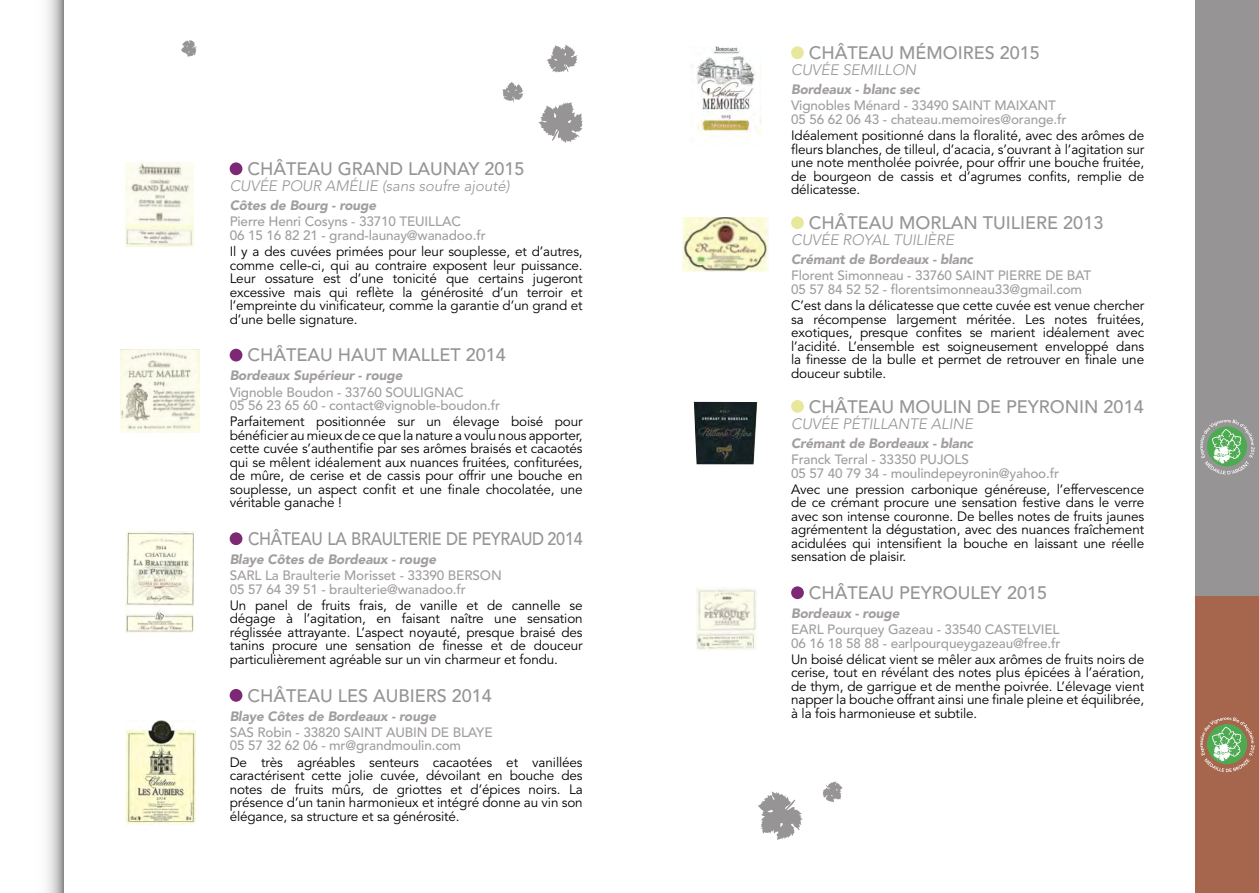
<style>
.page{position:relative;width:1259px;height:893px;background:#fff}
.page>*{position:absolute;margin:0;border:0;box-sizing:border-box;transform-origin:0 0}
.t1{font:500 18px "Avenir";color:#979496}
.t2{font:500 18px "Avenir";letter-spacing:-.02em;color:#979496;scale:.9 1}
.t3{font:italic 300 15px "Avenir";color:#979496}
.t4{font:13.5px/13.5px "Avenir";letter-spacing:-.01em;color:#000;text-align:justify}
.t5{font:500 13.5px/13.5px "Avenir";letter-spacing:-.01em;color:#a29ea0}
.t6{font:italic 900 13.5px "Avenir";letter-spacing:-.01em;color:#a29ea0}
</style>
<div class="page">
<svg style="left:47px;top:0;width:17px;height:893px"></svg>
<div style="left:230px;top:162px;width:12px;height:13px;background:#7d2875;border-radius:50%"></div>
<div style="left:230px;top:349px;width:12px;height:12px;background:#7d2875;border-radius:50%"></div>
<div style="left:230px;top:532px;width:12px;height:13px;background:#7d2875;border-radius:50%"></div>
<div style="left:230px;top:689px;width:12px;height:13px;background:#7d2875;border-radius:50%"></div>
<div style="left:791px;top:46px;width:13px;height:13px;background:#e7e89b;border-radius:50%"></div>
<div style="left:791px;top:216px;width:13px;height:13px;background:#e7e89b;border-radius:50%"></div>
<div style="left:791px;top:400px;width:13px;height:13px;background:#e7e89b;border-radius:50%"></div>
<div style="left:791px;top:586px;width:13px;height:13px;background:#7d2875;border-radius:50%"></div>
<div style="left:1195px;top:595px;width:64px;height:298px;background:#a5664d"></div>
<div style="left:1195px;top:0;width:64px;height:595px;background:#979496"></div>
<svg style="left:1200px;top:717px;width:54px;height:55px"></svg>
<svg style="left:1200px;top:419px;width:54px;height:55px"></svg>
<svg style="left:757px;top:791px;width:45px;height:49px"></svg>
<svg style="left:502px;top:82px;width:22px;height:20px"></svg>
<svg style="left:181px;top:40px;width:16px;height:17px"></svg>
<svg style="left:822px;top:781px;width:21px;height:21px"></svg>
<svg style="left:547px;top:45px;width:30px;height:27px"></svg>
<svg style="left:538px;top:102px;width:45px;height:41px"></svg>
<img style="left:120px;top:350px;width:80px;height:83px">
<img style="left:126px;top:531px;width:68px;height:101px">
<img style="left:126px;top:721px;width:70px;height:103px">
<img style="left:692px;top:46px;width:69px;height:88px">
<img style="left:682px;top:218px;width:86px;height:54px">
<img style="left:694px;top:402px;width:63px;height:62px">
<img style="left:696px;top:588px;width:61px;height:62px">
<img style="left:126px;top:162px;width:67px;height:85px">
<h1 class="t1" style="left:247px;top:159px;width:279px">CHÂTEAU GRAND LAUNAY 2015</h1>
<p class="t3" style="left:230px;top:177px;width:281px">CUVÉE POUR AMÉLIE (sans soufre ajouté)</p>
<p class="t6" style="left:230px;top:197px;width:148px">Côtes de Bourg - rouge</p>
<p class="t5" style="left:230px;top:215px;width:257px">Pierre Henri Cosyns - 33710 TEUILLAC<br>06 15 16 82 21 - grand-launay@wanadoo.fr</p>
<p class="t4" style="left:230px;top:245px;width:354px">Il y a des cuvées primées pour leur souplesse, et d’autres, comme celle-ci, qui au contraire exposent leur puissance.<br>Leur ossature est d’une tonicité que certains jugeront excessive mais qui reflète la générosité d’un terroir et l’empreinte du vinificateur, comme la garantie d’un grand et d’une belle signature.</p>
<h1 class="t1" style="left:247px;top:345px;width:260px">CHÂTEAU HAUT MALLET 2014</h1>
<p class="t6" style="left:230px;top:367px;width:174px">Bordeaux Supérieur - rouge</p>
<p class="t5" style="left:230px;top:385px;width:272px">Vignoble Boudon - 33760 SOULIGNAC<br>05 56 23 65 60 - contact@vignoble-boudon.fr</p>
<p class="t4" style="left:230px;top:415px;width:354px">Parfaitement positionnée sur un élevage boisé pour bénéficier au mieux de ce que la nature a voulu nous apporter, cette cuvée s’authentifie par ses arômes braisés et cacaotés qui se mêlent idéalement aux nuances fruitées, confiturées, de mûre, de cerise et de cassis pour offrir une bouche en souplesse, un aspect confit et une finale chocolatée, une véritable ganache !</p>
<h1 class="t2" style="left:248px;top:528px;width:373px">CHÂTEAU LA BRAULTERIE DE PEYRAUD 2014</h1>
<p class="t6" style="left:230px;top:551px;width:208px">Blaye Côtes de Bordeaux - rouge</p>
<p class="t5" style="left:230px;top:569px;width:274px">SARL La Braulterie Morisset - 33390 BERSON<br>05 57 64 39 51 - braulterie@wanadoo.fr</p>
<p class="t4" style="left:230px;top:599px;width:354px">Un panel de fruits frais, de vanille et de cannelle se dégage à l’agitation, en faisant naître une sensation réglissée attrayante. L’aspect noyauté, presque braisé des tanins procure une sensation de finesse et de douceur particulièrement agréable sur un vin charmeur et fondu.</p>
<h1 class="t1" style="left:247px;top:685px;width:246px">CHÂTEAU LES AUBIERS 2014</h1>
<p class="t6" style="left:230px;top:708px;width:208px">Blaye Côtes de Bordeaux - rouge</p>
<p class="t5" style="left:230px;top:726px;width:264px">SAS Robin - 33820 SAINT AUBIN DE BLAYE<br>05 57 32 62 06 - mr@grandmoulin.com</p>
<p class="t4" style="left:230px;top:755px;width:354px">De très agréables senteurs cacaotées et vanillées caractérisent cette jolie cuvée, dévoilant en bouche des notes de fruits mûrs, de griottes et d’épices noirs. La présence d’un tanin harmonieux et intégré donne au vin son élégance, sa structure et sa générosité.</p>
<h1 class="t1" style="left:809px;top:42px;width:232px">CHÂTEAU MÉMOIRES 2015</h1>
<p class="t3" style="left:791px;top:61px;width:127px">CUVÉE SEMILLON</p>
<p class="t6" style="left:791px;top:81px;width:130px">Bordeaux - blanc sec</p>
<p class="t5" style="left:791px;top:99px;width:277px">Vignobles Ménard - 33490 SAINT MAIXANT<br>05 56 62 06 43 - chateau.memoires@orange.fr</p>
<p class="t4" style="left:791px;top:129px;width:355px">Idéalement positionné dans la floralité, avec des arômes de fleurs blanches, de tilleul, d’acacia, s’ouvrant à l’agitation sur une note mentholée poivrée, pour offrir une bouche fruitée, de bourgeon de cassis et d’agrumes confits, remplie de délicatesse.</p>
<h1 class="t1" style="left:809px;top:213px;width:296px">CHÂTEAU MORLAN TUILIERE 2013</h1>
<p class="t3" style="left:791px;top:231px;width:164px">CUVÉE ROYAL TUILIÈRE</p>
<p class="t6" style="left:791px;top:251px;width:183px">Crémant de Bordeaux - blanc</p>
<p class="t5" style="left:791px;top:269px;width:301px">Florent Simonneau - 33760 SAINT PIERRE DE BAT<br>05 57 84 52 52 - florentsimonneau33@gmail.com</p>
<p class="t4" style="left:791px;top:299px;width:355px">C’est dans la délicatesse que cette cuvée est venue chercher sa récompense largement méritée. Les notes fruitées, exotiques, presque confites se marient idéalement avec l’acidité. L’ensemble est soigneusement enveloppé dans la finesse de la bulle et permet de retrouver en finale une douceur subtile.</p>
<h1 class="t1" style="left:809px;top:396px;width:336px">CHÂTEAU MOULIN DE PEYRONIN 2014</h1>
<p class="t3" style="left:791px;top:415px;width:184px">CUVÉE PÉTILLANTE ALINE</p>
<p class="t6" style="left:791px;top:435px;width:183px">Crémant de Bordeaux - blanc</p>
<p class="t5" style="left:791px;top:453px;width:269px">Franck Terral - 33350 PUJOLS<br>05 57 40 79 34 - moulindepeyronin@yahoo.fr</p>
<p class="t4" style="left:791px;top:483px;width:355px">Avec une pression carbonique généreuse, l’effervescence de ce crémant procure une sensation festive dans le verre avec son intense couronne. De belles notes de fruits jaunes agrémentent la dégustation, avec des nuances fraîchement acidulées qui intensifient la bouche en laissant une réelle sensation de plaisir.</p>
<h1 class="t1" style="left:809px;top:582px;width:240px">CHÂTEAU PEYROULEY 2015</h1>
<p class="t6" style="left:791px;top:605px;width:110px">Bordeaux - rouge</p>
<p class="t5" style="left:791px;top:623px;width:271px">EARL Pourquey Gazeau - 33540 CASTELVIEL<br>06 16 18 58 88 - earlpourqueygazeau@free.fr</p>
<p class="t4" style="left:791px;top:653px;width:355px">Un boisé délicat vient se mêler aux arômes de fruits noirs de cerise, tout en révélant des notes plus épicées à l’aération, de thym, de garrigue et de menthe poivrée. L’élevage vient napper la bouche offrant ainsi une finale pleine et équilibrée, à la fois harmonieuse et subtile.</p>
</div>
